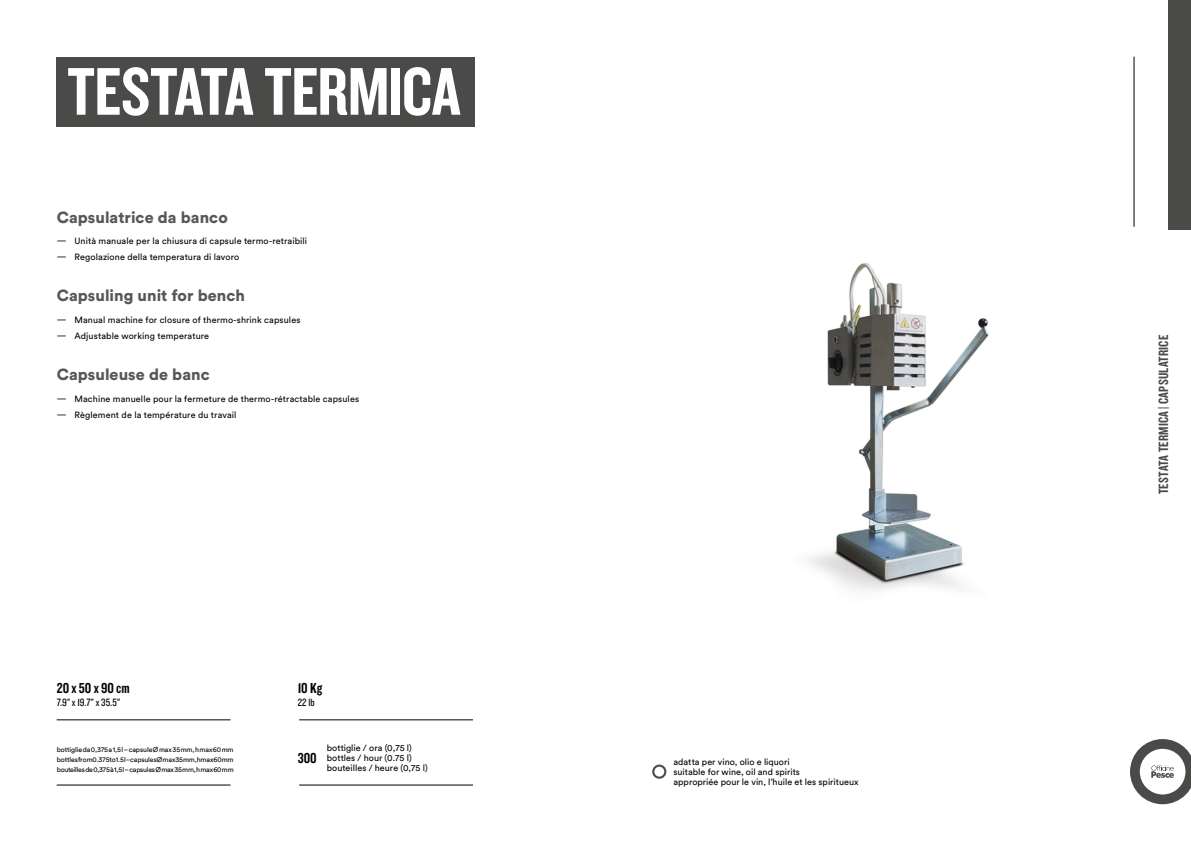
<style>
.page{position:relative;width:1191px;height:842px;background:#fff}
.page>*{position:absolute;margin:0;border:0;box-sizing:border-box;transform-origin:0 0}
.t1{font:70px "Knockout HTF49 Liteweight";letter-spacing:-.01em;color:#fff}
.t2{font:900 16px "Circular Std";letter-spacing:.005em;color:#575756}
.t3{font:15px "Knockout HTF49 Liteweight";color:#000}
.t4{font:14px "Knockout HTF49 Liteweight";letter-spacing:.02em;color:#4a4a49}
.t5{font:11px "Knockout HTF29 Junior Liteweight";letter-spacing:.005em;color:#000}
.t6{font:9px/16px "Circular Std";letter-spacing:.01em;color:#000}
.t7{font:7px/10px "Circular Std";letter-spacing:-.025em;color:#000;text-align:justify}
</style>
<div class="page">
<svg style="left:1130px;top:739px;width:61px;height:65px"></svg>
<img style="left:809px;top:263px;width:180px;height:328px">
<hr style="left:1133px;top:57px;width:1px;height:170px;background:#000">
<div style="left:1168px;top:0;width:23px;height:230px;background:#4a4a49"></div>
<div style="left:57px;top:57px;width:418px;height:70px;background:#4a4a49"></div>
<hr style="left:57px;top:720px;width:173px;height:1px;background:#000">
<hr style="left:299px;top:720px;width:174px;height:1px;background:#000">
<hr style="left:57px;top:785px;width:173px;height:1px;background:#000">
<hr style="left:299px;top:785px;width:174px;height:1px;background:#000">
<svg style="left:652px;top:764px;width:14px;height:15px"></svg>
<h1 class="t1" style="left:67px;top:56px;width:395px">TESTATA TERMICA</h1>
<h2 class="t2" style="left:57px;top:206px;width:173px">Capsulatrice da banco</h2>
<p class="t6" style="left:57px;top:233px;width:11px">— —</p>
<p class="t6" style="left:74px;top:233px;width:234px">Unità manuale per la chiusura di capsule termo-retraibili<br>Regolazione della temperatura di lavoro</p>
<h2 class="t2" style="left:57px;top:285px;width:190px">Capsuling unit for bench</h2>
<p class="t6" style="left:57px;top:312px;width:11px">— —</p>
<p class="t6" style="left:74px;top:312px;width:228px">Manual machine for closure of thermo-shrink capsules<br>Adjustable working temperature</p>
<h2 class="t2" style="left:57px;top:364px;width:154px">Capsuleuse de banc</h2>
<p class="t6" style="left:57px;top:390px;width:11px">— —</p>
<p class="t6" style="left:74px;top:390px;width:286px">Machine manuelle pour la fermeture de thermo-rétractable capsules<br>Règlement de la température du travail</p>
<h3 class="t3" style="left:57px;top:680px;width:74px">20 x 50 x 90 cm</h3>
<p class="t5" style="left:57px;top:697px;width:65px">7.9” x 19.7” x 35.5”</p>
<h3 class="t3" style="left:298px;top:680px;width:26px">10 Kg</h3>
<p class="t5" style="left:298px;top:697px;width:18px">22 lb</p>
<p class="t7" style="left:57px;top:744px;width:178px">bottiglie da 0,375 a 1,5 l – capsule Ø max 35 mm, h max 60 mm bottles from 0.375 to 1.5 l – capsules Ø max 35 mm, h max 60 mm bouteilles de 0,375 à 1,5 l – capsules Ø max 35 mm, h max 60 mm</p>
<p class="t6" style="left:327px;top:743px;width:103px;line-height:10px">bottiglie / ora (0,75 l) bottles / hour (0.75 l) bouteilles / heure (0,75 l)</p>
<h3 class="t3" style="left:298px;top:751px;width:20px">300</h3>
<p class="t6" style="left:673px;top:757px;width:187px;line-height:10px">adatta per vino, olio e liquori<br>suitable for wine, oil and spirits<br>appropriée pour le vin, l’huile et les spiritueux</p>
<h3 class="t4" style="left:1156px;top:494px;width:161px;rotate:-90deg">TESTATA TERMICA | CAPSULATRICE</h3>
</div>
